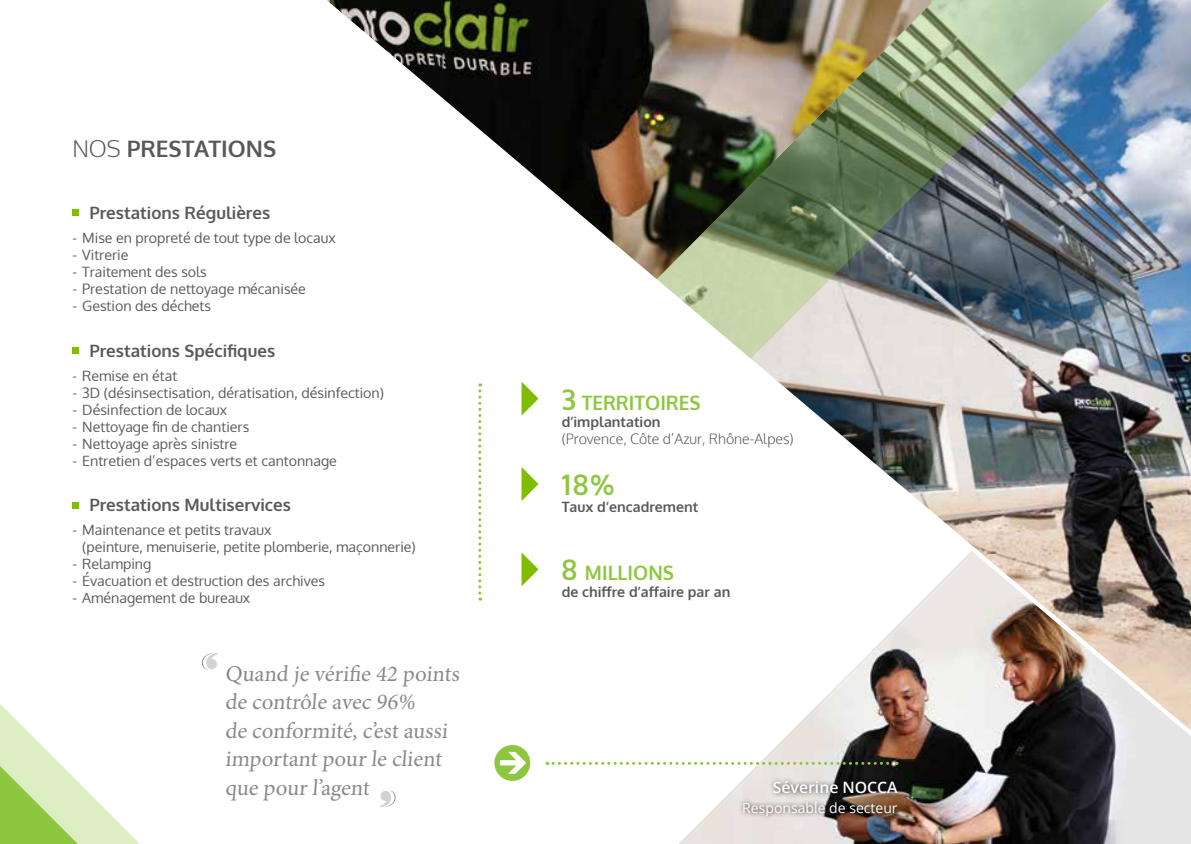
<style>
.page{position:relative;width:1191px;height:844px;background:#fff}
.page>*{position:absolute;margin:0;border:0;box-sizing:border-box;transform-origin:0 0}
.t1{font:700 28.35px "Oxygen";color:#8dc63f;scale:.96 1}
.t2{font:22.75px/28.3px "Minion Pro";color:#8d898b}
.t3{font:700 22.75px "Oxygen";color:#58595b}
.t4{font:700 19.78px "Oxygen";color:#8dc63f;scale:.96 1}
.t5{font:700 16.97px "Oxygen";color:#58595b}
.t6{font:600 15.75px "Open Sans";color:#fff}
.t7{font:14.17px/17px "Oxygen";color:#58595b}
.t8{font:700 14.17px "Oxygen";color:#58595b}
.t9{font:300 14.17px "Oxygen";color:#58595b}
.t10{font:14px "Open Sans";color:#fff}
.s1{font-weight:300}
.s2{font-size:14px}
.s3{font-size:28.35px}
</style>
<div class="page">
<img style="left:680px;top:782px;width:511px;height:61px">
<img style="left:326px;top:0;width:865px;height:782px">
<svg style="left:202px;top:653px;width:16px;height:16px"></svg>
<svg style="left:0;top:703px;width:554px;height:140px"></svg>
<svg style="left:0;top:765px;width:78px;height:78px;background:#b6da85"></svg>
<svg style="left:521px;top:381px;width:17px;height:34px"></svg>
<svg style="left:521px;top:467px;width:17px;height:34px"></svg>
<svg style="left:521px;top:552px;width:17px;height:34px"></svg>
<svg style="left:478px;top:383px;width:3px;height:217px"></svg>
<div style="left:72px;top:210px;width:7px;height:6px;background:#80bc00"></div>
<div style="left:72px;top:347px;width:7px;height:6px;background:#80bc00"></div>
<div style="left:72px;top:502px;width:7px;height:6px;background:#80bc00"></div>
<svg style="left:547px;top:761px;width:350px;height:3px"></svg>
<div style="left:738px;top:775px;width:164px;height:46px;background:#000;opacity:.75"></div>
<h2 class="t3" style="left:72px;top:135px;width:205px"><span class="s1">NOS</span> PRESTATIONS</h2>
<p class="t5" style="left:89px;top:202px;width:182px">Prestations Régulières</p>
<p class="t7" style="left:72px;top:229px;width:265px"><span class="s2">-</span> Mise en propreté de tout type de locaux</p>
<p class="t7" style="left:72px;top:246px;width:58px">- Vitrerie</p>
<p class="t7" style="left:72px;top:263px;width:136px">- Traitement des sols</p>
<p class="t7" style="left:72px;top:280px;width:235px">- Prestation de nettoyage mécanisée</p>
<p class="t7" style="left:72px;top:297px;width:140px">- Gestion des déchets</p>
<p class="t5" style="left:89px;top:339px;width:187px">Prestations Spécifiques</p>
<p class="t7" style="left:72px;top:367px;width:106px"><span class="s2">-</span> Remise en état</p>
<p class="t7" style="left:72px;top:384px;width:313px">- 3D (désinsectisation, dératisation, désinfection)</p>
<p class="t7" style="left:72px;top:401px;width:156px">- Désinfection de locaux</p>
<p class="t7" style="left:72px;top:418px;width:178px">- Nettoyage fin de chantiers</p>
<p class="t7" style="left:72px;top:435px;width:166px">- Nettoyage après sinistre</p>
<p class="t7" style="left:72px;top:452px;width:266px">- Entretien d’espaces verts et cantonnage</p>
<p class="t5" style="left:89px;top:494px;width:203px">Prestations Multiservices</p>
<p class="t7" style="left:82px;top:521px;width:335px;text-indent:-10px"><span class="s2">-</span> Maintenance et petits travaux<br>(peinture, menuiserie, petite plomberie, maçonnerie)</p>
<p class="t7" style="left:72px;top:555px;width:80px">- Relamping</p>
<p class="t7" style="left:72px;top:572px;width:254px">- Évacuation et destruction des archives</p>
<p class="t7" style="left:72px;top:589px;width:179px">- Aménagement de bureaux</p>
<h2 class="t2" style="left:225px;top:659px;width:238px">Quand je vérifie 42 points de contrôle avec 96%<br>de conformité, c’est aussi important pour le client que pour l’agent</h2>
<h3 class="t4" style="left:562px;top:390px;width:146px"><span class="s3">3</span> TERRITOIRES</h3>
<p class="t8" style="left:562px;top:412px;width:100px">d’implantation</p>
<p class="t9" style="left:562px;top:429px;width:233px">(Provence, Côte d’Azur, Rhône-Alpes)</p>
<h1 class="t1" style="left:562px;top:466px;width:56px">18%</h1>
<p class="t8" style="left:562px;top:497px;width:138px">Taux d’encadrement</p>
<h3 class="t4" style="left:562px;top:560px;width:118px"><span class="s3">8</span> MILLIONS</h3>
<p class="t8" style="left:562px;top:582px;width:170px">de chiffre d’affaire par an</p>
<p class="t6" style="left:773px;top:776px;width:126px">Séverine NOCCA</p>
<p class="t10" style="left:742px;top:797px;width:157px">Responsable de secteur</p>
</div>
